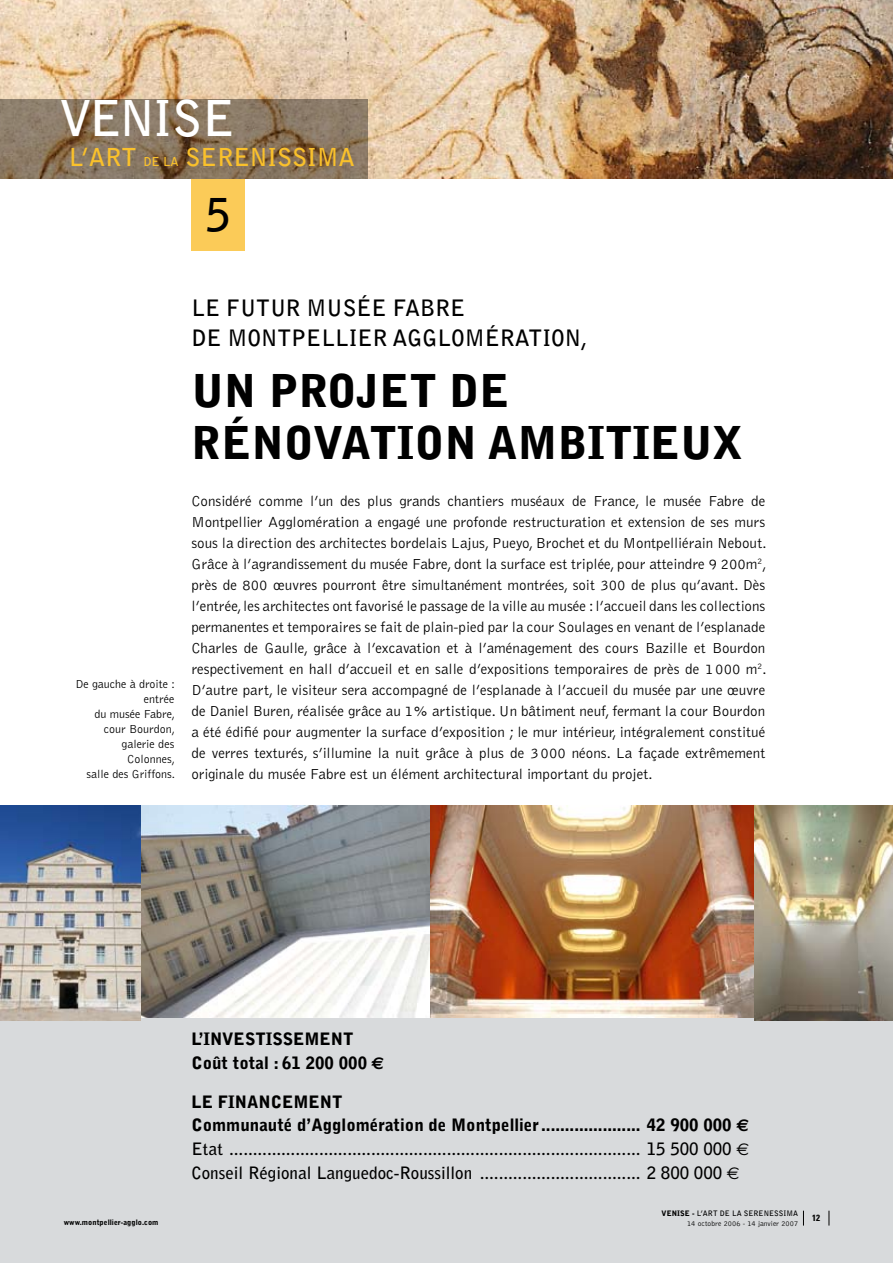
<style>
.page{position:relative;width:893px;height:1263px;background:#fff}
.page>*{position:absolute;margin:0;border:0;box-sizing:border-box;transform-origin:0 0}
.t1{font:700 49.05px "Bell Gothic";letter-spacing:-.04em;color:#fff}
.t2{font:900 45px/52.5px "Bell Gothic";color:#000}
.t3{font:700 45px "Bell Gothic";color:#000}
.t4{font:700 24.6px "Bell Gothic";color:#fac12b}
.t5{font:700 22.5px/30px "Bell Gothic";color:#000}
.t6{font:700 16.95px/23.9px "Bell Gothic";color:#000}
.t7{font:900 16.95px/23.9px "Bell Gothic";color:#000}
.t8{font:300 15px/21px "Bell Gothic";color:#000;text-align:justify}
.t9{font:300 12px/15px "Bell Gothic";color:#000;text-align:right}
.t10{font:700 condensed 9px "Univers";color:#000}
.t11{font:300 7.5px/9.8px "Bell Gothic";letter-spacing:.01em;color:#000}
.t12{font:900 7.5px "Bell Gothic";color:#000}
.s1{font-size:12.3px}
.s2{font-family:"Euro Sans";font-weight:700}
.s3{font-weight:900}
.s4{font-family:"Euro Sans"}
.s5{font-family:"Euro Sans";font-weight:400}
.s6{font-weight:700}
</style>
<div class="page">
<img style="left:0;top:0;width:893px;height:179px">
<div style="left:192px;top:179px;width:53px;height:71px;background:#fbcb58"></div>
<svg style="left:0;top:100px;width:368px;height:79px;background:#86725b"></svg>
<div style="left:0;top:805px;width:893px;height:458px;background:#d8dadc"></div>
<img style="left:141px;top:805px;width:614px;height:213px">
<img style="left:755px;top:805px;width:138px;height:215px">
<img style="left:0;top:805px;width:141px;height:215px">
<svg style="left:803px;top:1211px;width:1px;height:14px"></svg>
<svg style="left:829px;top:1211px;width:1px;height:14px"></svg>
<h1 class="t1" style="left:59px;top:88px;width:177px">VENISE</h1>
<h3 class="t4" style="left:69px;top:142px;width:288px">L’ART <span class="s1">DE LA</span> SERENISSIMA</h3>
<h2 class="t3" style="left:206px;top:187px;width:27px">5</h2>
<p class="t9" style="left:75px;top:676px;width:101px">De gauche à droite : entrée<br>du musée Fabre, cour Bourdon, galerie des<br>Colonnes,<br>salle des Griffons.</p>
<h3 class="t5" style="left:191px;top:292px;width:258px">LE FUTUR M USÉE FABRE<br>DE MONTPELLIER</h3>
<h3 class="t5" style="left:392px;top:322px;width:30px">AGGL</h3>
<h3 class="t5" style="left:451px;top:322px;width:62px">OM ÉRATI</h3>
<h3 class="t5" style="left:551px;top:322px;width:38px">ON,</h3>
<h2 class="t2" style="left:191px;top:365px;width:553px">U n proj et de rénovation ambitieux</h2>
<p class="t8" style="left:191px;top:491px;width:577px">Considéré comme l’un des plus grands chantiers muséaux de France, le musée Fabre de Montpellier Agglomération a engagé une profonde restructuration et extension de ses murs sous la direction des architectes bordelais Lajus, Pueyo, Brochet et du Montpelliérain Nebout.<br>Grâce à l’agrandissement du musée Fabre, dont la surface est triplée, pour atteindre 9 200m<sup>2</sup>, près de 800 œuvres pourront être simultanément montrées, soit 300 de plus qu’avant. Dès l’entrée, les architectes ont favorisé le passage de la ville au musée : l’accueil dans les collections permanentes et temporaires se fait de plain-pied par la cour Soulages en venant de l’esplanade Charles de Gaulle, grâce à l’excavation et à l’aménagement des cours Bazille et Bourdon respectivement en hall d’accueil et en salle d’expositions temporaires de près de 1000 m<sup>2</sup>.<br>D’autre part, le visiteur sera accompagné de l’esplanade à l’accueil du musée par une œuvre de Daniel Buren, réalisée grâce au 1% artistique. Un bâtiment neuf, fermant la cour Bourdon a été édifié pour augmenter la surface d’exposition ; le mur intérieur, intégralement constitué de verres texturés, s’illumine la nuit grâce à plus de 3000 néons. La façade extrêmement originale du musée Fabre est un élément architectural important du projet.</p>
<p class="t12" style="left:64px;top:1218px;width:96px">www.montpellier-agglo.com</p>
<p class="t7" style="left:191px;top:1028px;width:194px">L’investissement<br>C oût total : 61 200 000 <span class="s2">e</span></p>
<p class="t6" style="left:191px;top:1089px;width:559px"><span class="s3">Le financement<br>Communauté d’Agglomération de M ontpellier..................... 42 900 000</span> <span class="s4">e </span>ETAT ....................................................................................... 15 500 000 <span class="s5">e </span>CONSEIL RÉGIONAL LANGUEDOC-ROUSSILLON .................................. 2 800 000 <span class="s5">e</span></p>
<p class="t12" style="left:662px;top:1209px;width:6px">VENISE</p>
<p class="t11" style="left:687px;top:1208px;width:113px;text-indent:5px"><span class="s3">-</span> <span class="s6">L’ART DE LA SERENESSIMA<br></span>14 octobre 2006 - 14 janvier 2007</p>
<p class="t10" style="left:812px;top:1212px;width:9px">12</p>
</div>
